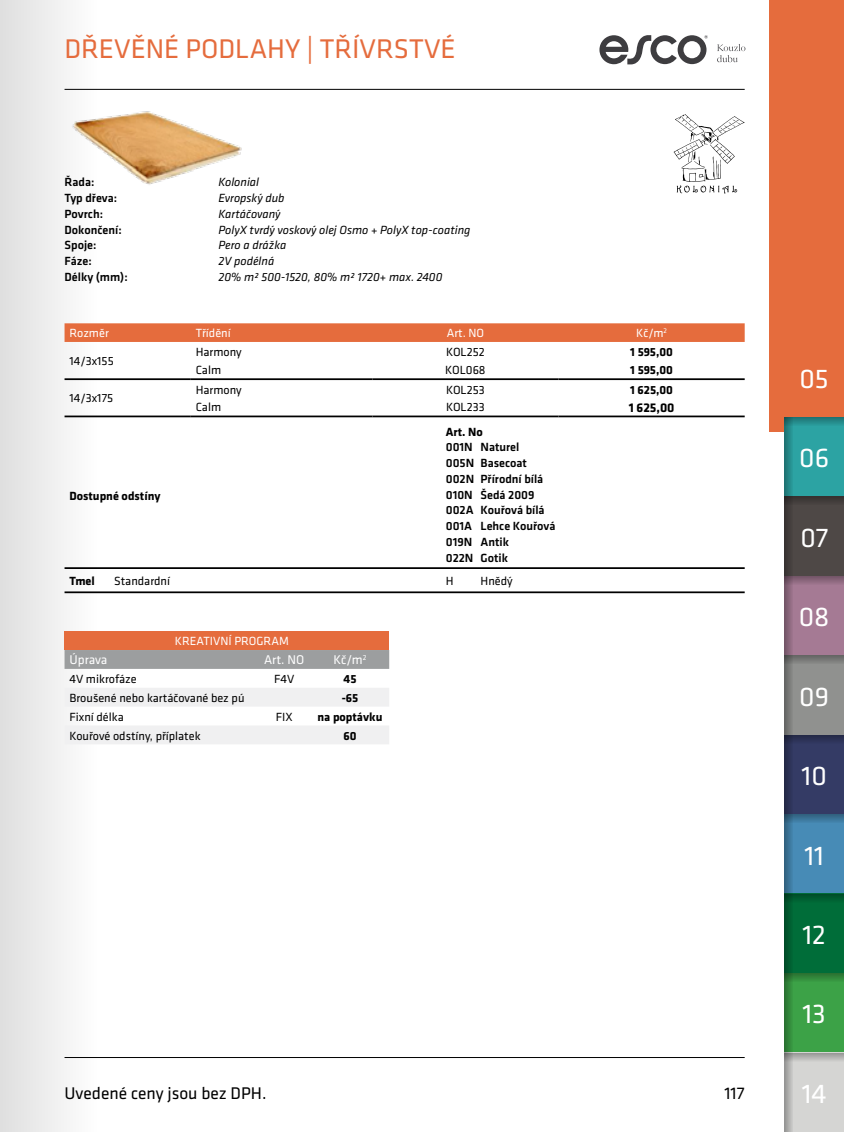
<style>
.page{position:relative;width:844px;height:1132px;background:#fff}
.page>*{position:absolute;margin:0;border:0;box-sizing:border-box;transform-origin:0 0}
.t1{font:28px "Klavika";color:#e56c3d}
.t2{font:28px "Klavika";color:#fff}
.t3{font:17.5px "Klavika";color:#000}
.t4{font:13.12px "Klavika";color:#fff}
.t5{font:700 13.12px "Klavika";color:#000}
.t6{font:12.25px "Klavika";color:#000}
.t7{font:500 12.25px/15.8px "Klavika";color:#000}
.t8{font:italic 12.25px "Klavika";color:#000}
.t9{font:700 12.25px "Klavika";color:#000}
.t10{font:12.25px "Klavika";color:#fff}
</style>
<div class="page">
<hr style="left:64px;top:1056px;width:680px;height:1px;background:#000">
<div style="left:0;top:0;width:100px;height:1131px;background:linear-gradient(to right,#dfdfdf,#fff)"></div>
<hr style="left:64px;top:89px;width:680px;height:1px;background:#000">
<img style="left:60px;top:108px;width:182px;height:82px">
<hr style="left:64px;top:567px;width:680px;height:2px;background:#000">
<hr style="left:64px;top:591px;width:680px;height:2px;background:#000">
<svg style="left:673px;top:114px;width:71px;height:79px"></svg>
<div style="left:64px;top:323px;width:680px;height:19px;background:#e56c3d"></div>
<hr style="left:64px;top:415px;width:127px;height:2px;background:#000">
<hr style="left:191px;top:415px;width:181px;height:2px;background:#000">
<hr style="left:372px;top:415px;width:186px;height:2px;background:#000">
<hr style="left:558px;top:415px;width:186px;height:2px;background:#000">
<hr style="left:64px;top:378px;width:127px;height:2px;background:#000">
<hr style="left:191px;top:378px;width:181px;height:2px;background:#000">
<hr style="left:372px;top:378px;width:186px;height:2px;background:#000">
<hr style="left:558px;top:378px;width:186px;height:2px;background:#000">
<div style="left:64px;top:631px;width:325px;height:18px;background:#e56c3d"></div>
<div style="left:64px;top:649px;width:325px;height:19px;background:#9c9e9f"></div>
<svg style="left:64px;top:687px;width:325px;height:57px"></svg>
<svg style="left:599px;top:35px;width:109px;height:29px"></svg>
<svg style="left:717px;top:44px;width:28px;height:18px"></svg>
<div style="left:769px;top:0;width:74px;height:432px;background:#e56c3d"></div>
<div style="left:784px;top:417px;width:59px;height:79px;background:#2ca3a3"></div>
<div style="left:784px;top:496px;width:59px;height:79px;background:#4e4846"></div>
<div style="left:784px;top:575px;width:59px;height:80px;background:#a57a94"></div>
<div style="left:784px;top:655px;width:59px;height:79px;background:#90918f"></div>
<div style="left:784px;top:734px;width:59px;height:80px;background:#343b65"></div>
<div style="left:784px;top:814px;width:59px;height:79px;background:#478bb6"></div>
<div style="left:784px;top:893px;width:59px;height:79px;background:#006d39"></div>
<div style="left:784px;top:972px;width:59px;height:80px;background:#3ca247"></div>
<div style="left:784px;top:1052px;width:59px;height:79px;background:#d5d5d3"></div>
<svg style="left:784px;top:426px;width:9px;height:705px"></svg>
<svg style="left:784px;top:417px;width:59px;height:9px"></svg>
<div style="left:784px;top:496px;width:59px;height:9px;background:#3f3a38"></div>
<svg style="left:784px;top:575px;width:59px;height:9px"></svg>
<svg style="left:784px;top:655px;width:59px;height:9px"></svg>
<svg style="left:784px;top:734px;width:59px;height:9px"></svg>
<svg style="left:784px;top:814px;width:59px;height:9px"></svg>
<svg style="left:784px;top:893px;width:59px;height:9px"></svg>
<svg style="left:784px;top:972px;width:59px;height:9px"></svg>
<svg style="left:784px;top:1052px;width:59px;height:9px"></svg>
<h1 class="t1" style="left:64px;top:33px;width:392px">DŘEVĚNÉ PODLAHY | TŘÍVRSTVÉ</h1>
<p class="t7" style="left:64px;top:175px;width:31px">Řada:</p>
<p class="t8" style="left:218px;top:176px;width:42px">Kolonial</p>
<p class="t7" style="left:64px;top:190px;width:54px">Typ dřeva:</p>
<p class="t8" style="left:218px;top:191px;width:68px">Evropský dub</p>
<p class="t7" style="left:64px;top:206px;width:40px">Povrch:</p>
<p class="t8" style="left:218px;top:207px;width:64px">Kartáčovaný</p>
<p class="t7" style="left:64px;top:222px;width:59px">Dokončení:</p>
<p class="t8" style="left:218px;top:223px;width:253px">PolyX tvrdý voskový olej Osmo + PolyX top-coating</p>
<p class="t7" style="left:64px;top:238px;width:33px">Spoje:</p>
<p class="t8" style="left:218px;top:239px;width:69px">Pero a drážka</p>
<p class="t7" style="left:64px;top:253px;width:29px">Fáze:</p>
<p class="t8" style="left:218px;top:254px;width:57px">2V podélná</p>
<p class="t7" style="left:64px;top:269px;width:65px">Délky (mm):</p>
<p class="t8" style="left:218px;top:270px;width:225px">20% m² 500-1520, 80% m² 1720+ max. 2400</p>
<p class="t10" style="left:69px;top:326px;width:41px">Rozměr</p>
<p class="t10" style="left:196px;top:326px;width:36px">Třídění</p>
<p class="t10" style="left:446px;top:326px;width:39px">Art. NO</p>
<p class="t10" style="left:636px;top:326px;width:32px">Kč/m<sup>2</sup></p>
<p class="t6" style="left:69px;top:354px;width:46px">14/3x155</p>
<p class="t6" style="left:196px;top:345px;width:47px">Harmony</p>
<p class="t6" style="left:446px;top:345px;width:40px">KOL252</p>
<p class="t9" style="left:630px;top:345px;width:44px">1 595,00</p>
<p class="t6" style="left:196px;top:363px;width:27px">Calm</p>
<p class="t6" style="left:445px;top:363px;width:42px">KOL068</p>
<p class="t9" style="left:630px;top:363px;width:44px">1 595,00</p>
<p class="t6" style="left:69px;top:391px;width:45px">14/3x175</p>
<p class="t9" style="left:69px;top:489px;width:92px">Dostupné odstíny</p>
<p class="t9" style="left:69px;top:573px;width:27px">Tmel</p>
<p class="t6" style="left:114px;top:573px;width:57px">Standardní</p>
<p class="t6" style="left:196px;top:382px;width:47px">Harmony</p>
<p class="t6" style="left:446px;top:382px;width:40px">KOL253</p>
<p class="t9" style="left:630px;top:382px;width:44px">1 625,00</p>
<p class="t6" style="left:196px;top:400px;width:27px">Calm</p>
<p class="t6" style="left:446px;top:400px;width:40px">KOL233</p>
<p class="t5" style="left:628px;top:400px;width:47px">1 625,00</p>
<p class="t9" style="left:445px;top:424px;width:39px">Art. No</p>
<p class="t7" style="left:445px;top:439px;width:111px">001N Naturel<br>005N Basecoat<br>002N Přírodní bílá<br>010N Šedá 2009<br>002A Kouřová bílá<br>001A Lehce Kouřová<br>019N Antik<br>022N Gotik</p>
<p class="t6" style="left:445px;top:573px;width:9px">H</p>
<p class="t6" style="left:480px;top:573px;width:34px">Hnědý</p>
<p class="t10" style="left:175px;top:634px;width:115px">KREATIVNÍ PROGRAM</p>
<p class="t4" style="left:69px;top:652px;width:39px">Úprava</p>
<p class="t4" style="left:264px;top:652px;width:42px">Art. NO</p>
<p class="t4" style="left:333px;top:652px;width:35px">Kč/m<sup>2</sup></p>
<p class="t6" style="left:69px;top:672px;width:69px">4V mikrofáze</p>
<p class="t6" style="left:274px;top:672px;width:22px">F4V</p>
<p class="t9" style="left:343px;top:672px;width:14px">45</p>
<p class="t6" style="left:69px;top:690px;width:176px">Broušené nebo kartáčované bez pú</p>
<p class="t9" style="left:341px;top:690px;width:18px">-65</p>
<p class="t6" style="left:69px;top:709px;width:56px">Fixní délka</p>
<p class="t6" style="left:276px;top:709px;width:18px">FIX</p>
<p class="t9" style="left:317px;top:709px;width:66px">na poptávku</p>
<p class="t6" style="left:69px;top:728px;width:133px">Kouřové odstíny, příplatek</p>
<p class="t9" style="left:343px;top:728px;width:15px">60</p>
<h2 class="t3" style="left:64px;top:1083px;width:203px">Uvedené ceny jsou bez DPH.</h2>
<h2 class="t3" style="left:724px;top:1083px;width:22px">117</h2>
<h1 class="t2" style="left:799px;top:363px;width:31px">05</h1>
<h1 class="t2" style="left:799px;top:442px;width:31px">06</h1>
<h1 class="t2" style="left:800px;top:522px;width:29px">07</h1>
<h1 class="t2" style="left:798px;top:601px;width:32px">08</h1>
<h1 class="t2" style="left:799px;top:680px;width:31px">09</h1>
<h1 class="t2" style="left:801px;top:760px;width:27px">10</h1>
<h1 class="t2" style="left:804px;top:839px;width:21px">11</h1>
<h1 class="t2" style="left:802px;top:919px;width:25px">12</h1>
<h1 class="t2" style="left:802px;top:998px;width:25px">13</h1>
<h1 class="t2" style="left:801px;top:1077px;width:26px">14</h1>
</div>
